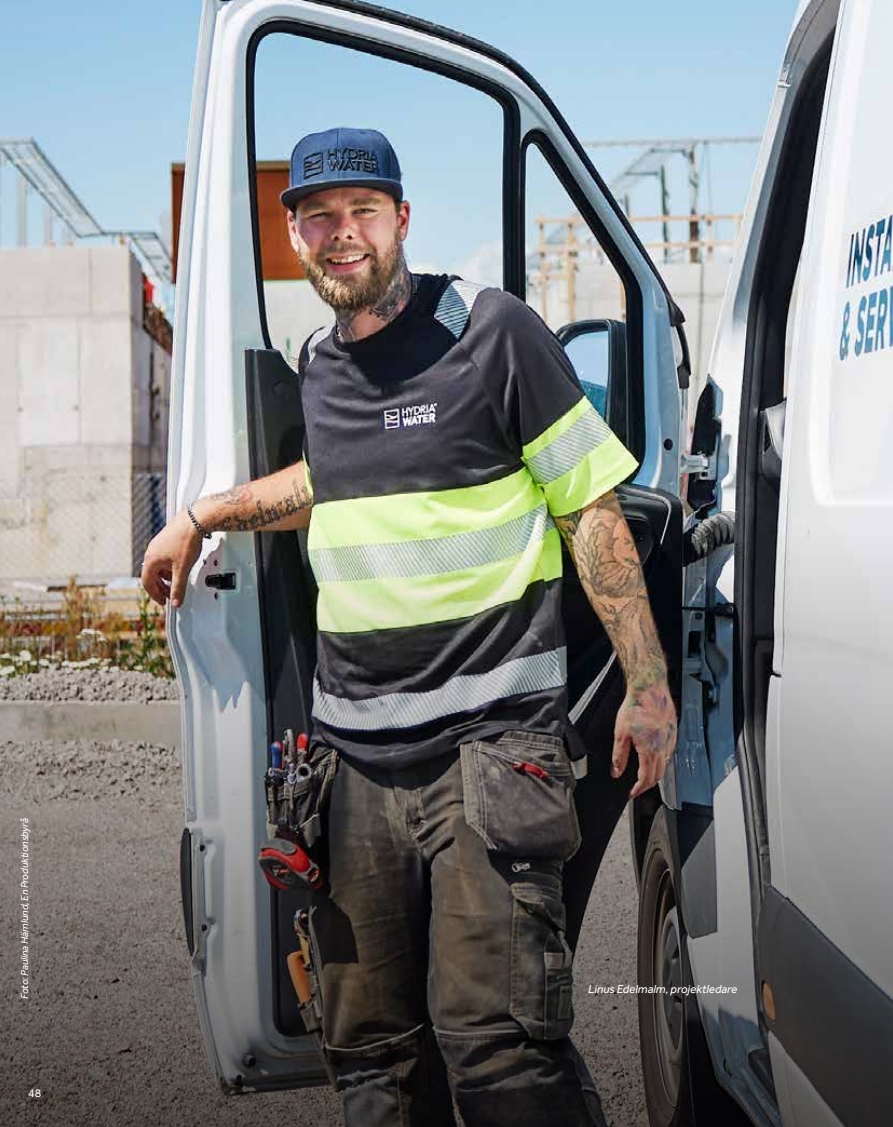
<style>
.page{position:relative;width:893px;height:1127px;background:#fff}
.page>*{position:absolute;margin:0;border:0;box-sizing:border-box;transform-origin:0 0}
.t1{font:italic 12px "Effra";color:#fff}
.t2{font:12px "Effra";color:#fff}
.t3{font:italic 10.5px "Effra";letter-spacing:-.01em;color:#fff}
</style>
<div class="page">
<img style="left:0;top:0;width:892px;height:530px">
<img style="left:0;top:530px;width:892px;height:597px">
<hr style="left:892px;top:0;width:1px;height:1127px;background:#1c4f74">
<p class="t3" style="left:18px;top:999px;width:182px;rotate:-90deg">Foto: Paulina Härnlund, En Produktionsbyrå</p>
<p class="t2" style="left:28px;top:1085px;width:15px">48</p>
<p class="t1" style="left:588px;top:981px;width:151px">Linus Edelmalm, projektledare</p>
</div>
